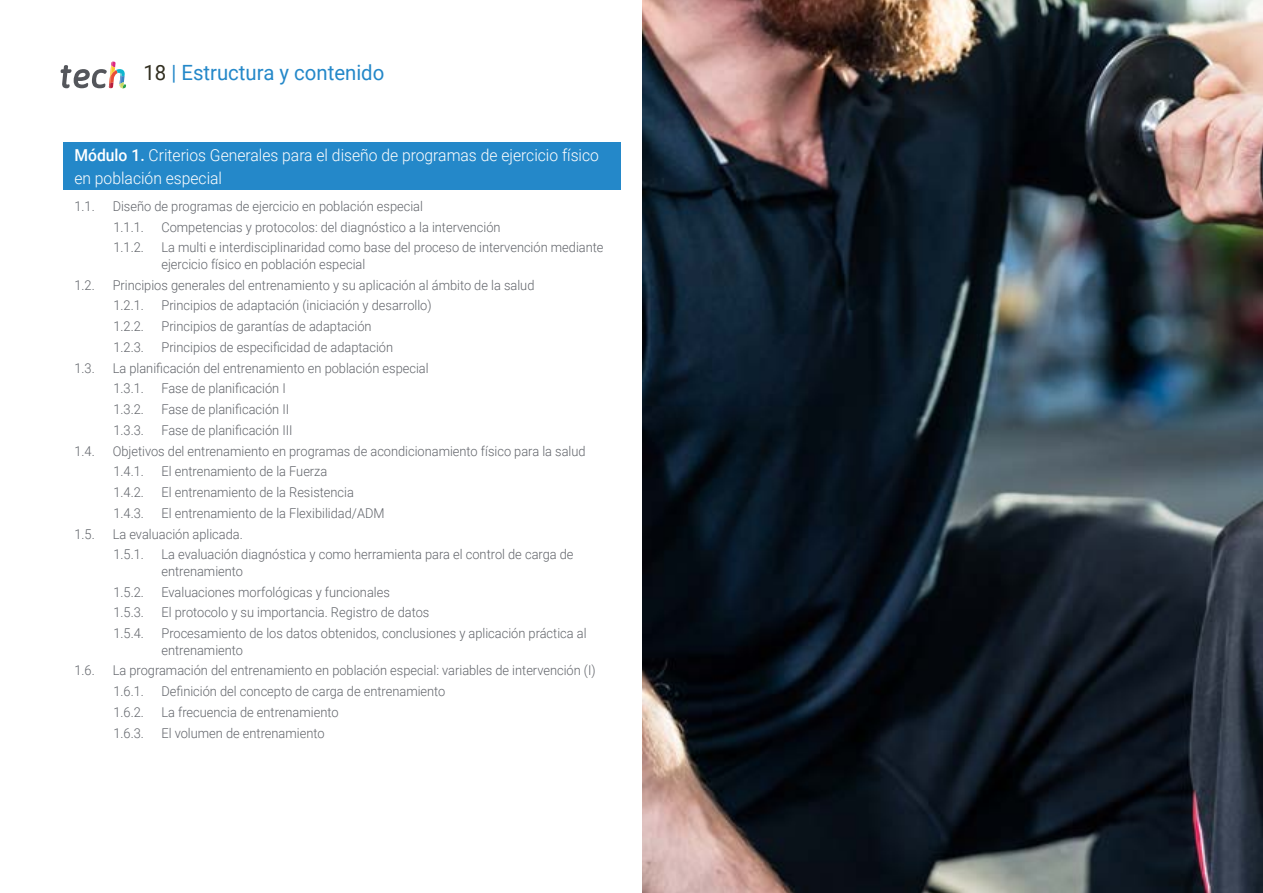
<style>
.page{position:relative;width:1263px;height:893px;background:#fff}
.page>*{position:absolute;margin:0;border:0;box-sizing:border-box;transform-origin:0 0}
.t1{font:21px "Roboto";color:#2488c9}
.t2{font:300 16.5px/22.5px "Roboto";color:#fff;scale:.95 1}
.t3{font:300 13.5px/20.7px "Roboto";color:#61646a;scale:.95 1}
.s1{color:#312e20}
.s2{font-weight:500}
</style>
<div class="page">
<svg style="left:61px;top:62px;width:65px;height:27px"></svg>
<div style="left:63px;top:142px;width:558px;height:48px;background:#2488c9"></div>
<img style="left:642px;top:0;width:621px;height:893px">
<h1 class="t1" style="left:144px;top:57px;width:242px"><span class="s1">18</span> | Estructura y contenido</h1>
<p class="t2" style="left:74px;top:143px;width:554px"><span class="s2">Módulo 1.</span> Criterios Generales para el diseño de programas de ejercicio físico en población especial</p>
<p class="t3" style="left:74px;top:195px;width:23px">1.1.</p>
<p class="t3" style="left:113px;top:195px;width:328px">Diseño de programas de ejercicio en población especial<br>1.1.1.</p>
<p class="t3" style="left:161px;top:216px;width:358px">Competencias y protocolos: del diagnóstico a la intervención</p>
<p class="t3" style="left:113px;top:237px;width:34px">1.1.2.</p>
<p class="t3" style="left:161px;top:239px;width:467px;line-height:16.5px">La multi e interdisciplinaridad como base del proceso de intervención mediante ejercicio físico en población especial</p>
<p class="t3" style="left:74px;top:274px;width:23px">1.2.</p>
<p class="t3" style="left:113px;top:274px;width:445px">Principios generales del entrenamiento y su aplicación al ámbito de la salud<br>1.2.1.</p>
<p class="t3" style="left:161px;top:295px;width:286px">Principios de adaptación (iniciación y desarrollo)</p>
<p class="t3" style="left:113px;top:315px;width:34px">1.2.2.</p>
<p class="t3" style="left:161px;top:315px;width:223px">Principios de garantías de adaptación</p>
<p class="t3" style="left:113px;top:336px;width:34px">1.2.3.</p>
<p class="t3" style="left:161px;top:336px;width:245px">Principios de especificidad de adaptación</p>
<p class="t3" style="left:74px;top:357px;width:23px">1.3.</p>
<p class="t3" style="left:113px;top:357px;width:334px">La planificación del entrenamiento en población especial<br>1.3.1.</p>
<p class="t3" style="left:161px;top:378px;width:132px">Fase de planificación I</p>
<p class="t3" style="left:113px;top:398px;width:34px">1.3.2.</p>
<p class="t3" style="left:161px;top:398px;width:136px">Fase de planificación II</p>
<p class="t3" style="left:113px;top:419px;width:34px">1.3.3.</p>
<p class="t3" style="left:161px;top:419px;width:140px">Fase de planificación III</p>
<p class="t3" style="left:74px;top:440px;width:23px">1.4.</p>
<p class="t3" style="left:113px;top:440px;width:499px">Objetivos del entrenamiento en programas de acondicionamiento físico para la salud<br>1.4.1.</p>
<p class="t3" style="left:161px;top:461px;width:176px">El entrenamiento de la Fuerza</p>
<p class="t3" style="left:113px;top:481px;width:34px">1.4.2.</p>
<p class="t3" style="left:161px;top:481px;width:204px">El entrenamiento de la Resistencia</p>
<p class="t3" style="left:113px;top:502px;width:34px">1.4.3.</p>
<p class="t3" style="left:161px;top:502px;width:236px">El entrenamiento de la Flexibilidad/ADM</p>
<p class="t3" style="left:74px;top:523px;width:23px">1.5.</p>
<p class="t3" style="left:113px;top:523px;width:138px">La evaluación aplicada.<br>1.5.1.</p>
<p class="t3" style="left:161px;top:546px;width:435px;line-height:16.5px">La evaluación diagnóstica y como herramienta para el control de carga de entrenamiento</p>
<p class="t3" style="left:113px;top:581px;width:34px">1.5.2.</p>
<p class="t3" style="left:161px;top:581px;width:242px">Evaluaciones morfológicas y funcionales</p>
<p class="t3" style="left:113px;top:602px;width:34px">1.5.3.</p>
<p class="t3" style="left:161px;top:602px;width:283px">El protocolo y su importancia. Registro de datos</p>
<p class="t3" style="left:113px;top:622px;width:34px">1.5.4.</p>
<p class="t3" style="left:161px;top:624px;width:449px;line-height:16.5px">Procesamiento de los datos obtenidos, conclusiones y aplicación práctica al entrenamiento</p>
<p class="t3" style="left:74px;top:660px;width:23px">1.6.</p>
<p class="t3" style="left:113px;top:660px;width:510px">La programación del entrenamiento en población especial: variables de intervención (I)<br>1.6.1.</p>
<p class="t3" style="left:161px;top:680px;width:300px">Definición del concepto de carga de entrenamiento</p>
<p class="t3" style="left:113px;top:701px;width:34px">1.6.2.</p>
<p class="t3" style="left:161px;top:701px;width:188px">La frecuencia de entrenamiento</p>
<p class="t3" style="left:113px;top:722px;width:34px">1.6.3.</p>
<p class="t3" style="left:161px;top:722px;width:173px">El volumen de entrenamiento</p>
</div>
